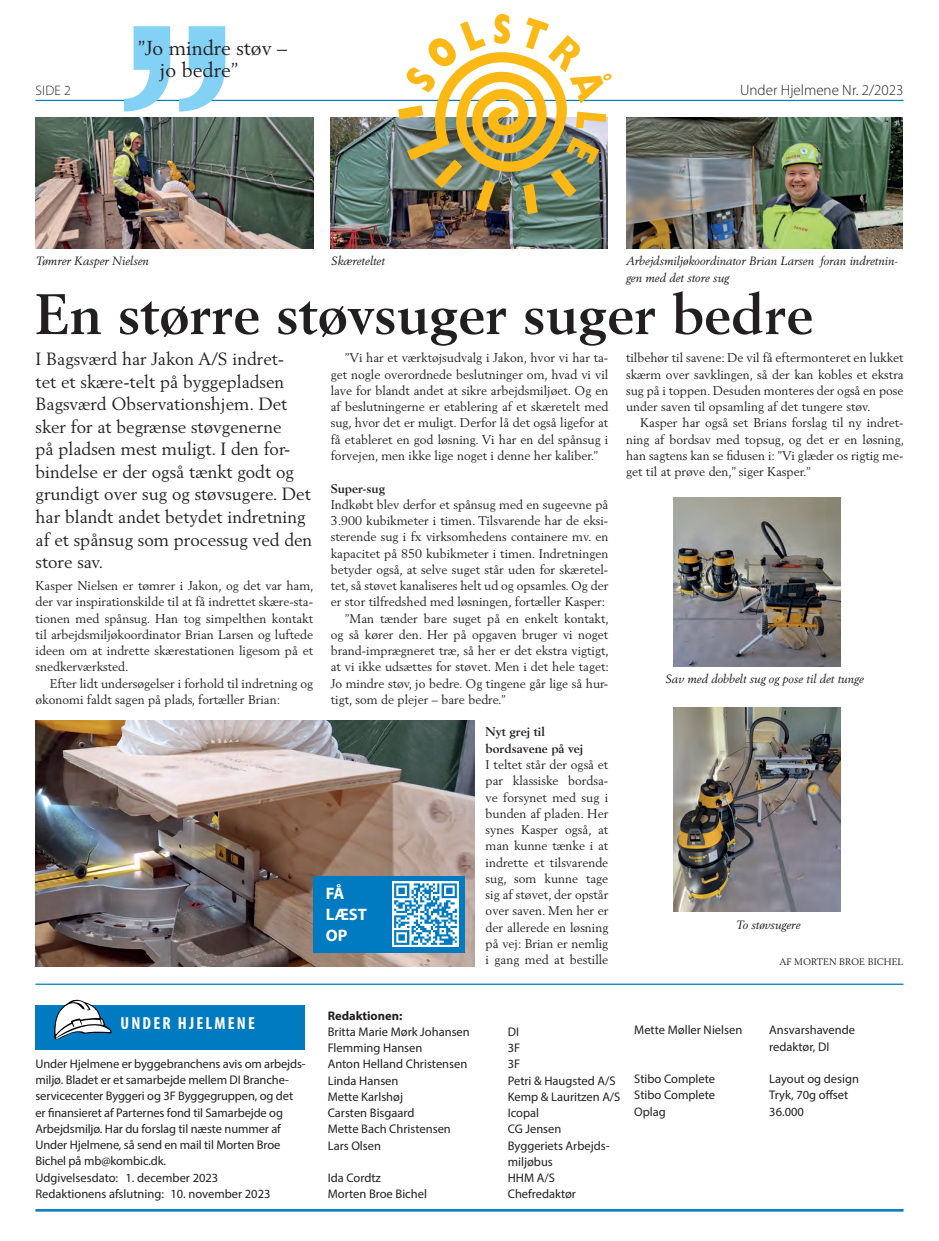
<style>
.page{position:relative;width:939px;height:1241px;background:#fff}
.page>*{position:absolute;margin:0;border:0;box-sizing:border-box;transform-origin:0 0}
.t1{font:700 56.25px "Berling LT Std";color:#231f20}
.t2{font:20px/22.5px "Berling LT Std";color:#231f20}
.t3{font:17.5px/22.5px "Berling LT Std";color:#231f20}
.t4{font:700 condensed 17.5px "Myriad Pro";letter-spacing:.125em;color:#fff}
.t5{font:700 16.62px/21.1px "Myriad Pro";color:#fff}
.t6{font:300 15px "Myriad Pro";color:#231f20}
.t7{font:300 13.75px "Myriad Pro";color:#231f20}
.t8{font:12.5px/16.2px "Berling LT Std";color:#231f20;text-align:justify}
.t9{font:12.5px/16.2px "Myriad Pro";color:#231f20}
.t10{font:700 12.5px/16.2px "Berling LT Std";color:#231f20}
.t11{font:700 12.5px "Myriad Pro";color:#231f20}
.t12{font:italic 11.88px/16.2px "Berling LT Std";color:#231f20}
.t13{font:9.38px "Berling LT Std";color:#231f20}
</style>
<div class="page">
<hr style="left:35px;top:100px;width:869px;height:1px;background:#007ac0">
<hr style="left:35px;top:1208px;width:869px;height:3px;background:#007ac0">
<img style="left:35px;top:720px;width:440px;height:246px">
<img style="left:331px;top:117px;width:277px;height:132px">
<svg style="left:124px;top:26px;width:47px;height:85px"></svg>
<svg style="left:179px;top:26px;width:46px;height:85px"></svg>
<div style="left:35px;top:1005px;width:270px;height:44px;background:#007ac0"></div>
<svg style="left:54px;top:999px;width:58px;height:40px"></svg>
<hr style="left:35px;top:983px;width:869px;height:1px;background:#007ac0">
<div style="left:313px;top:876px;width:151px;height:77px;background:#007ac0"></div>
<img style="left:393px;top:881px;width:65px;height:65px">
<img style="left:398px;top:14px;width:214px;height:201px">
<img style="left:35px;top:117px;width:278px;height:132px">
<img style="left:626px;top:117px;width:277px;height:132px">
<img style="left:674px;top:497px;width:166px;height:169px">
<img style="left:674px;top:707px;width:166px;height:204px">
<h2 class="t2" style="left:160px;top:36px;width:129px;text-indent:-22px">”Jo mindre støv – jo bedre”</h2>
<p class="t7" style="left:36px;top:82px;width:37px">SIDE 2</p>
<p class="t6" style="left:740px;top:81px;width:165px">Under Hjelmene Nr. 2/2023</p>
<p class="t12" style="left:36px;top:253px;width:114px">Tømrer Kasper Nielsen</p>
<p class="t12" style="left:331px;top:253px;width:55px">Skæreteltet</p>
<p class="t12" style="left:626px;top:253px;width:273px">Arbejdsmiljøkoordinator Brian Larsen foran indretnin&shy;gen med det store sug</p>
<h1 class="t1" style="left:35px;top:281px;width:780px">En større støvsuger suger bedre</h1>
<p class="t3" style="left:36px;top:347px;width:278px">I Bagsværd har Jakon A/S indret-<br>tet et skære-telt på byggepladsen<br>Bagsværd Observationshjem. Det sker for at begrænse støvgenerne<br>på pladsen mest muligt. I den for&shy;bindelse er der også tænkt godt og grundigt over sug og støvsugere. Det har blandt andet betydet indretning af et spånsug som processug ved den store sav.</p>
<p class="t8" style="left:36px;top:577px;width:280px">Kasper Nielsen er tømrer i Jakon, og det var ham, der var inspirationskilde til at få indrettet skære-sta&shy;tionen med spånsug. Han tog simpelthen kontakt til arbejdsmiljøkoordinator Brian Larsen og luftede ideen om at indrette skærestationen ligesom på et snedkerværksted.</p>
<p class="t8" style="left:36px;top:675px;width:279px;text-indent:14px">Efter lidt undersøgelser i forhold til indretning og økonomi faldt sagen på plads, fortæller Brian:</p>
<p class="t8" style="left:331px;top:350px;width:279px;text-indent:14px">”Vi har et værktøjsudvalg i Jakon, hvor vi har ta&shy;get nogle overordnede beslutninger om, hvad vi vil lave for blandt andet at sikre arbejdsmiljøet. Og en af beslutningerne er etablering af et skæretelt med sug, hvor det er muligt. Derfor lå det også ligefor at få etableret en god løsning. Vi har en del spånsug i forvejen, men ikke lige noget i denne her kaliber.”</p>
<p class="t10" style="left:331px;top:480px;width:56px">Super-sug</p>
<p class="t8" style="left:331px;top:496px;width:279px">Indkøbt blev derfor et spånsug med en sugeevne på</p>
<p class="t8" style="left:331px;top:512px;width:279px">3.900 kubikmeter i timen. Tilsvarende har de eksi-</p>
<p class="t8" style="left:331px;top:528px;width:279px">sterende sug i fx virksomhedens containere mv. en</p>
<p class="t8" style="left:331px;top:545px;width:279px">kapacitet på 850 kubikmeter i timen. Indretningen</p>
<p class="t8" style="left:331px;top:561px;width:279px">betyder også, at selve suget står uden for skæretel-</p>
<p class="t8" style="left:331px;top:577px;width:279px">tet, så støvet kanaliseres helt ud og opsamles. Og der</p>
<p class="t8" style="left:331px;top:593px;width:276px">er stor tilfredshed med løsningen, fortæller Kasper:</p>
<p class="t8" style="left:345px;top:610px;width:265px">”Man tænder bare suget på en enkelt kontakt,</p>
<p class="t8" style="left:331px;top:626px;width:279px">og så kører den. Her på opgaven bruger vi noget</p>
<p class="t8" style="left:331px;top:642px;width:280px">brand-imprægneret træ, så her er det ekstra vigtigt,</p>
<p class="t8" style="left:331px;top:658px;width:280px">at vi ikke udsættes for støvet. Men i det hele taget:</p>
<p class="t8" style="left:331px;top:675px;width:279px">Jo mindre støv, jo bedre. Og tingene går lige så hur-</p>
<p class="t8" style="left:331px;top:691px;width:176px">tigt, som de plejer – bare bedre.”</p>
<p class="t10" style="left:486px;top:723px;width:99px">Nyt grej til bordsavene på vej</p>
<p class="t8" style="left:486px;top:756px;width:124px">I teltet står der også et par klassiske bordsa&shy;ve forsynet med sug i bunden af pladen. Her synes Kasper også, at man kunne tænke i at indrette et tilsvarende sug, som kunne tage sig af støvet, der opstår over saven. Men her er der allerede en løsning på vej: Brian er nemlig i gang med at bestille</p>
<h3 class="t5" style="left:326px;top:881px;width:43px">FÅ<br>LÆST<br>OP</h3>
<p class="t8" style="left:626px;top:350px;width:279px">tilbehør til savene: De vil få eftermonteret en lukket skærm over savklingen, så der kan kobles et ekstra sug på i toppen. Desuden monteres der også en pose under saven til opsamling af det tungere støv.</p>
<p class="t8" style="left:626px;top:415px;width:280px;text-indent:14px">Kasper har også set Brians forslag til ny indret&shy;ning af bordsav med topsug, og det er en løsning, han sagtens kan se fidusen i: ”Vi glæder os rigtig me&shy;get til at prøve den,” siger Kasper.”</p>
<p class="t12" style="left:666px;top:671px;width:200px">Sav med dobbelt sug og pose til det tunge</p>
<p class="t12" style="left:736px;top:916px;width:66px">To støvsugere</p>
<p class="t13" style="left:779px;top:955px;width:126px">AF MORTEN BROE BICHEL</p>
<h3 class="t4" style="left:120px;top:1012px;width:136px">UNDER HJELMENE</h3>
<p class="t9" style="left:35px;top:1055px;width:272px">Under Hjelmene er byggebranchens avis om arbejds&shy;miljø. Bladet er et samarbejde mellem DI Branche&shy;servicecenter Byggeri og 3F Byggegruppen, og det er finansieret af Parternes fond til Samarbejde og Arbejdsmiljø. Har du forslag til næste nummer af Under Hjelmene, så send en mail til Morten Broe Bichel på mb@kombic.dk.<br>Udgivelsesdato: 1. december 2023<br>Redaktionens afslutning: 10. november 2023</p>
<p class="t11" style="left:328px;top:1007px;width:76px">Redaktionen:</p>
<p class="t9" style="left:328px;top:1023px;width:144px">Britta Marie Mørk Johansen</p>
<p class="t9" style="left:508px;top:1023px;width:13px">DI</p>
<p class="t9" style="left:328px;top:1039px;width:96px">Flemming Hansen</p>
<p class="t9" style="left:508px;top:1039px;width:14px">3F</p>
<p class="t9" style="left:328px;top:1055px;width:141px">Anton Helland Christensen</p>
<p class="t9" style="left:508px;top:1055px;width:14px">3F</p>
<p class="t9" style="left:328px;top:1071px;width:72px">Linda Hansen</p>
<p class="t9" style="left:508px;top:1071px;width:109px">Petri &amp; Haugsted A/S</p>
<p class="t9" style="left:328px;top:1088px;width:77px">Mette Karlshøj</p>
<p class="t9" style="left:508px;top:1088px;width:114px">Kemp &amp; Lauritzen A/S</p>
<p class="t9" style="left:328px;top:1104px;width:88px">Carsten Bisgaard</p>
<p class="t9" style="left:508px;top:1104px;width:33px">Icopal</p>
<p class="t9" style="left:328px;top:1120px;width:125px">Mette Bach Christensen</p>
<p class="t9" style="left:508px;top:1120px;width:55px">CG Jensen</p>
<p class="t9" style="left:328px;top:1136px;width:55px">Lars Olsen</p>
<p class="t9" style="left:508px;top:1136px;width:103px">Byggeriets Arbejds&shy;miljøbus</p>
<p class="t9" style="left:328px;top:1169px;width:55px">Ida Cordtz</p>
<p class="t9" style="left:508px;top:1169px;width:49px">HHM A/S</p>
<p class="t9" style="left:328px;top:1185px;width:101px">Morten Broe Bichel</p>
<p class="t9" style="left:508px;top:1185px;width:70px">Chefredaktør</p>
<p class="t9" style="left:634px;top:1021px;width:110px">Mette Møller Nielsen</p>
<p class="t9" style="left:769px;top:1021px;width:87px">Ansvarshavende redaktør, DI</p>
<p class="t9" style="left:634px;top:1070px;width:82px">Stibo Complete</p>
<p class="t9" style="left:769px;top:1070px;width:91px">Layout og design</p>
<p class="t9" style="left:634px;top:1086px;width:82px">Stibo Complete</p>
<p class="t9" style="left:769px;top:1086px;width:81px">Tryk, 70g offset</p>
<p class="t9" style="left:634px;top:1102px;width:33px">Oplag</p>
<p class="t9" style="left:769px;top:1102px;width:36px">36.000</p>
</div>
